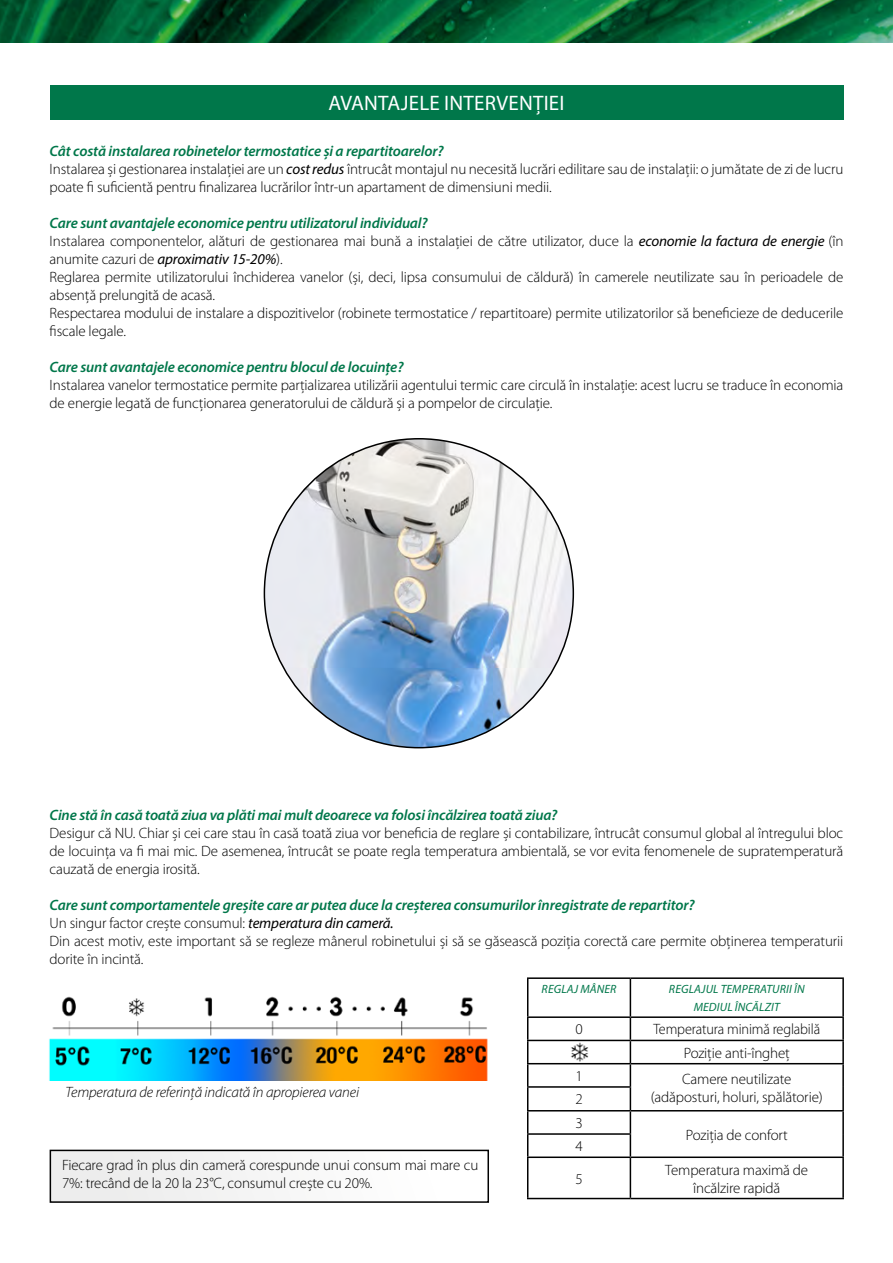
<style>
.page{position:relative;width:893px;height:1263px;background:#fff}
.page>*{position:absolute;margin:0;border:0;box-sizing:border-box;transform-origin:0 0}
.t1{font:21px "Myriad Pro";letter-spacing:.01em;color:#fff}
.t2{font:300 15px/18px "Myriad Pro";letter-spacing:-.01em;color:#000}
.t3{font:italic 600 15px "Myriad Pro";letter-spacing:-.01em;color:#00774a}
.t4{font:italic 300 15px "Myriad Pro";letter-spacing:-.01em;color:#000}
.t5{font:300 15px/23.2px "Myriad Pro";letter-spacing:-.01em;color:#000;text-align:center;scale:.95 1}
.t6{font:italic 12px/18px "Myriad Pro";letter-spacing:.01em;color:#00774a}
.s1{font-weight:600;font-style:italic;color:#00774a}
.s2{font-weight:400;font-style:italic}
</style>
<div class="page">
<div style="left:50px;top:1150px;width:438px;height:52px;background:#f6f6f6"></div>
<div style="left:50px;top:1150px;width:439px;height:53px;border:2px solid #000"></div>
<div style="left:50px;top:85px;width:793px;height:34px;background:#00774a"></div>
<hr style="left:527px;top:977px;width:103px;height:2px;background:#000">
<hr style="left:527px;top:979px;width:1px;height:37px;background:#000">
<hr style="left:630px;top:977px;width:214px;height:2px;background:#000">
<hr style="left:630px;top:979px;width:1px;height:37px;background:#000">
<hr style="left:842px;top:979px;width:2px;height:37px;background:#000">
<hr style="left:527px;top:1016px;width:103px;height:2px;background:#000">
<hr style="left:630px;top:1016px;width:214px;height:2px;background:#000">
<hr style="left:842px;top:1018px;width:2px;height:22px;background:#000">
<hr style="left:527px;top:1040px;width:103px;height:1px;background:#000">
<hr style="left:630px;top:1040px;width:214px;height:1px;background:#000">
<hr style="left:842px;top:1041px;width:2px;height:22px;background:#000">
<hr style="left:527px;top:1063px;width:103px;height:1px;background:#000">
<hr style="left:630px;top:1063px;width:214px;height:1px;background:#000">
<hr style="left:842px;top:1064px;width:2px;height:23px;background:#000">
<hr style="left:527px;top:1086px;width:104px;height:2px;background:#000">
<hr style="left:842px;top:1087px;width:2px;height:23px;background:#000">
<hr style="left:527px;top:1110px;width:103px;height:1px;background:#000">
<hr style="left:630px;top:1110px;width:214px;height:1px;background:#000">
<hr style="left:842px;top:1111px;width:2px;height:23px;background:#000">
<hr style="left:527px;top:1133px;width:104px;height:2px;background:#000">
<svg style="left:527px;top:1018px;width:1px;height:138px"></svg>
<svg style="left:630px;top:1018px;width:1px;height:138px"></svg>
<hr style="left:842px;top:1134px;width:2px;height:22px;background:#000">
<hr style="left:527px;top:1156px;width:103px;height:2px;background:#000">
<hr style="left:527px;top:1158px;width:1px;height:40px;background:#000">
<hr style="left:630px;top:1156px;width:214px;height:2px;background:#000">
<hr style="left:630px;top:1158px;width:1px;height:40px;background:#000">
<hr style="left:842px;top:1158px;width:2px;height:40px;background:#000">
<hr style="left:527px;top:1198px;width:103px;height:1px;background:#000">
<hr style="left:630px;top:1198px;width:214px;height:1px;background:#000">
<img style="left:264px;top:439px;width:309px;height:309px;border-radius:154px">
<img style="left:49px;top:996px;width:439px;height:84px">
<img style="left:0;top:0;width:893px;height:43px">
<img style="left:571px;top:1042px;width:17px;height:20px">
<h1 class="t1" style="left:328px;top:90px;width:36px">AVANTA</h1>
<h1 class="t1" style="left:401px;top:90px;width:55px">JELE INTER</h1>
<h1 class="t1" style="left:497px;top:90px;width:55px">VENȚIEI</h1>
<p class="t2" style="left:50px;top:142px;width:795px"><span class="s1">Cât costă instalarea robinetelor termostatice și a repartitoarelor?<br></span>Instalarea și gestionarea instalației are un <span class="s2">cost redus</span> întrucât montajul nu necesită lucrări edilitare sau de instalații: o jumătate de zi de lucru poate fi suficientă pentru finalizarea lucrărilor într-un apartament de dimensiuni medii.</p>
<p class="t2" style="left:50px;top:214px;width:795px"><span class="s1">Care sunt avantajele economice pentru utilizatorul individual?<br></span>Instalarea componentelor, alături de gestionarea mai bună a instalației de către utilizator, duce la <span class="s2">economie la factura de energie</span> (în anumite cazuri de <span class="s2">aproximativ 15-20%</span>).<br>Reglarea permite utilizatorului închiderea vanelor (și, deci, lipsa consumului de căldură) în camerele neutilizate sau în perioadele de absență prelungită de acasă.<br>Respectarea modului de instalare a dispozitivelor (robinete termostatice / repartitoare) permite utilizatorilor să beneficieze de deducerile fiscale legale.</p>
<p class="t3" style="left:50px;top:358px;width:355px">Care sunt avantajele economice pentru blocul de locuințe?</p>
<p class="t2" style="left:50px;top:376px;width:795px">Instalarea vanelor termostatice permite parțializarea utilizării agentului termic care circulă în instalație: acest lucru se traduce în economia de energie legată de funcționarea generatorului de căldură și a pompelor de circulație.</p>
<p class="t3" style="left:50px;top:805px;width:509px">Cine stă în casă toată ziua va plăti mai mult deoarece va folosi încălzirea toată ziua?</p>
<p class="t2" style="left:50px;top:824px;width:795px;text-align:justify">Desigur că NU. Chiar și cei care stau în casă toată ziua vor beneficia de reglare și contabilizare, întrucât consumul global al întregului bloc de locuința va fi mai mic. De asemenea, întrucât se poate regla temperatura ambientală, se vor evita fenomenele de supratemperatură cauzată de energia irosită.</p>
<p class="t2" style="left:50px;top:896px;width:795px"><span class="s1">Care sunt comportamentele greșite care ar putea duce la creșterea consumurilor înregistrate de repartitor?<br></span>Un singur factor crește consumul: <span class="s2">temperatura din cameră.<br></span>Din acest motiv, este important să se regleze mânerul robinetului și să se găsească poziția corectă care permite obținerea temperaturii dorite în incintă.</p>
<p class="t6" style="left:542px;top:980px;width:74px">Reglaj mâner</p>
<p class="t6" style="left:669px;top:980px;width:11px">REGLAJ</p>
<p class="t6" style="left:694px;top:980px;width:112px;text-indent:12px">UL TEMPERATURII ÎN<br>MEDIUL ÎNCĂLZIT</p>
<p class="t2" style="left:575px;top:1021px;width:9px">0</p>
<p class="t5" style="left:653px;top:1018px;width:177px">Temperatura minimă reglabilă<br>Poziție anti-îngheț</p>
<p class="t2" style="left:575px;top:1067px;width:9px">1</p>
<p class="t2" style="left:682px;top:1070px;width:111px">Camere neutilizate</p>
<p class="t2" style="left:575px;top:1090px;width:9px">2</p>
<p class="t2" style="left:651px;top:1088px;width:173px">(adăposturi, holuri, spălătorie)</p>
<p class="t2" style="left:575px;top:1114px;width:9px">3</p>
<p class="t2" style="left:686px;top:1126px;width:104px">Poziția de confort</p>
<p class="t2" style="left:575px;top:1130px;width:9px;line-height:32.2px">4<br>5</p>
<p class="t4" style="left:66px;top:1084px;width:295px">Temperatura de referință indicată în apropierea vanei</p>
<p class="t2" style="left:62px;top:1157px;width:418px">Fiecare grad în plus din cameră corespunde unui consum mai mare cu<br>7%: trecând de la 20 la 23°C, consumul crește cu 20%.</p>
<p class="t2" style="left:665px;top:1161px;width:144px;text-align:center">Temperatura maximă de încălzire rapidă</p>
</div>
